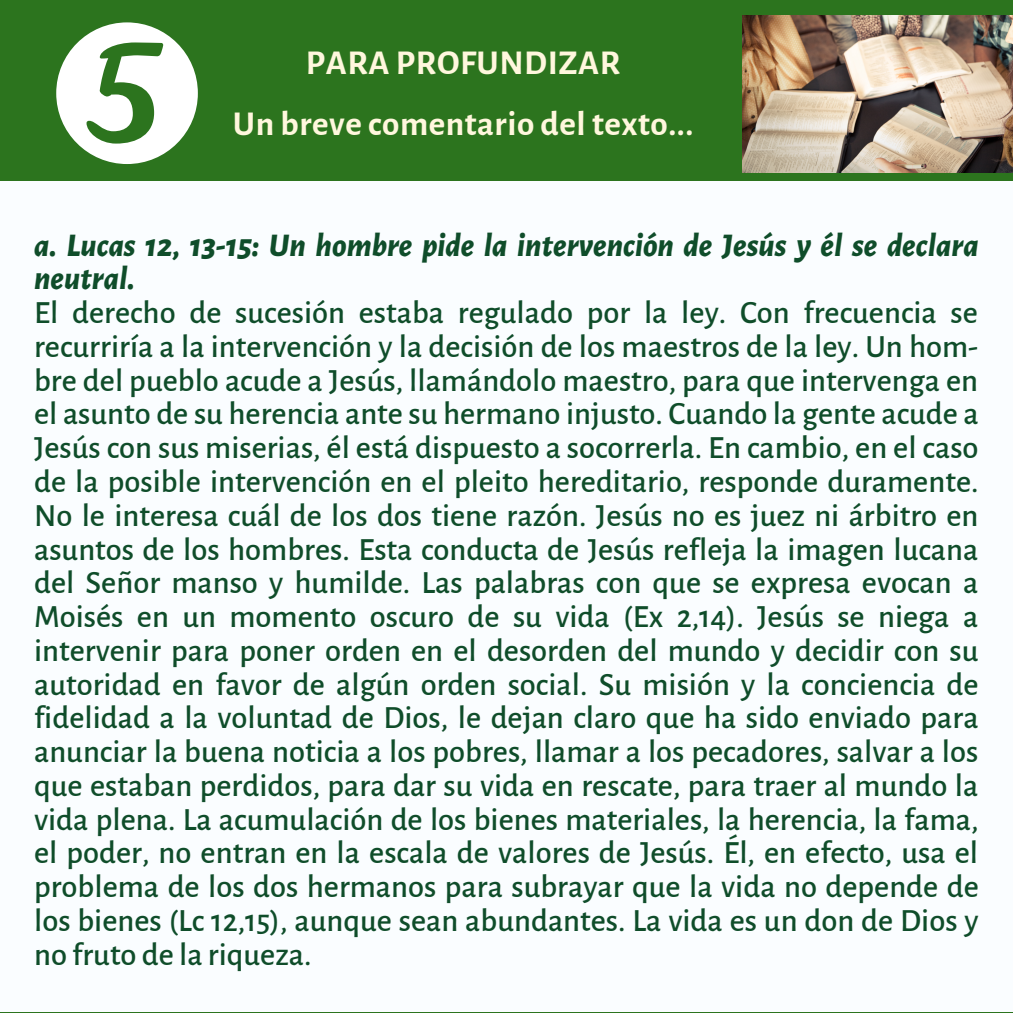
<style>
.page{position:relative;width:1013px;height:1013px;background:#fff}
.page>*{position:absolute;margin:0;border:0;box-sizing:border-box;transform-origin:0 0}
.t1{font:700 35px/61px "Alegreya Sans";letter-spacing:.015em;color:#fff7dd;text-align:center}
.t2{font:500 32.5px/33.8px "Alegreya Sans";color:#0f4d2a;text-align:justify}
.t3{font:italic 800 32.5px/33.8px "Alegreya Sans";color:#0f4d2a}
</style>
<div class="page">
<div style="left:0;top:0;width:1012px;height:1012px;background:#2c741e"></div>
<div style="left:0;top:182px;width:1012px;height:829px;background:#fafdff"></div>
<img style="left:742px;top:15px;width:270px;height:158px">
<svg style="left:56px;top:22px;width:142px;height:142px"></svg>
<p class="t1" style="left:233px;top:33px;width:462px">PARA PROFUNDIZAR<br>Un breve comentario del texto...</p>
<p class="t3" style="left:34px;top:229px;width:946px">a. Lucas 12, 13-15: Un hombre pide la intervención de Jesús y él se declara neutral.</p>
<p class="t2" style="left:34px;top:296px;width:946px">El derecho de sucesión estaba regulado por la ley. Con frecuencia se recurriría a la intervención y la decisión de los maestros de la ley. Un hom&shy;bre del pueblo acude a Jesús, llamándolo maestro, para que intervenga en el asunto de su herencia ante su hermano injusto. Cuando la gente acude a Jesús con sus miserias, él está dispuesto a socorrerla. En cambio, en el caso de la posible intervención en el pleito hereditario, responde duramente.<br>No le interesa cuál de los dos tiene razón. Jesús no es juez ni árbitro en asuntos de los hombres. Esta conducta de Jesús refleja la imagen lucana del Señor manso y humilde. Las palabras con que se expresa evocan a Moisés en un momento oscuro de su vida (Ex 2,14). Jesús se niega a intervenir para poner orden en el desorden del mundo y decidir con su autoridad en favor de algún orden social. Su misión y la conciencia de fidelidad a la voluntad de Dios, le dejan claro que ha sido enviado para anunciar la buena noticia a los pobres, llamar a los pecadores, salvar a los que estaban perdidos, para dar su vida en rescate, para traer al mundo la vida plena. La acumulación de los bienes materiales, la herencia, la fama, el poder, no entran en la escala de valores de Jesús. Él, en efecto, usa el problema de los dos hermanos para subrayar que la vida no depende de los bienes (Lc 12,15), aunque sean abundantes. La vida es un don de Dios y no fruto de la riqueza.</p>
</div>
